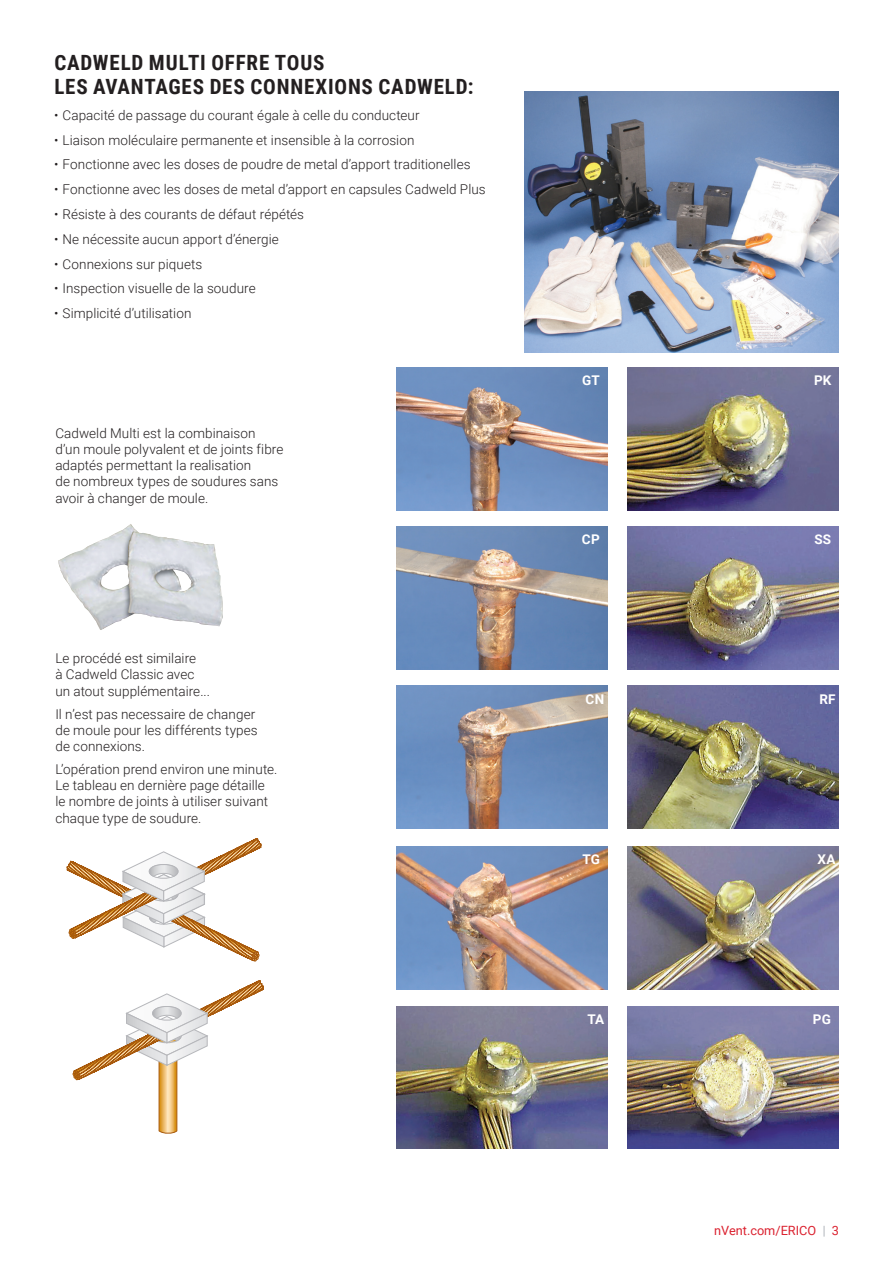
<style>
.page{position:relative;width:893px;height:1263px;background:#fff}
.page>*{position:absolute;margin:0;border:0;box-sizing:border-box;transform-origin:0 0}
.t1{font:700 21px/24px "Roboto Condensed";letter-spacing:.04em;color:#231f20}
.t2{font:300 13.5px/16.2px "Roboto";letter-spacing:.005em;color:#231f20}
.t3{font:700 13.35px "Roboto";letter-spacing:.015em;color:#fff}
.t4{font:12.75px "Roboto";color:#db2230}
.s1{font-weight:300;color:#8f959e}
</style>
<div class="page">
<img style="left:524px;top:92px;width:315px;height:261px">
<img style="left:58px;top:524px;width:165px;height:106px">
<svg style="left:66px;top:838px;width:196px;height:124px"></svg>
<svg style="left:72px;top:980px;width:192px;height:154px"></svg>
<img style="left:396px;top:847px;width:212px;height:142px">
<img style="left:396px;top:368px;width:211px;height:142px">
<img style="left:396px;top:527px;width:212px;height:142px">
<img style="left:396px;top:686px;width:211px;height:143px">
<svg style="left:566px;top:686px;width:41px;height:36px"></svg>
<img style="left:396px;top:1006px;width:211px;height:143px">
<img style="left:628px;top:1006px;width:211px;height:143px">
<img style="left:628px;top:368px;width:211px;height:142px">
<img style="left:628px;top:527px;width:211px;height:142px">
<img style="left:628px;top:686px;width:211px;height:143px">
<img style="left:628px;top:847px;width:211px;height:142px">
<svg style="left:812px;top:850px;width:27px;height:23px"></svg>
<h1 class="t1" style="left:54px;top:50px;width:421px">CADWELD MULTI OFFRE TOUS<br>LES AVANTAGES DES CONNEXIONS CADWELD:</h1>
<p class="t2" style="left:54px;top:106px;width:367px">• Capacité de passage du courant égale à celle du conducteur</p>
<p class="t2" style="left:54px;top:131px;width:362px">• Liaison moléculaire permanente et insensible à la corrosion</p>
<p class="t2" style="left:54px;top:156px;width:418px">• Fonctionne avec les doses de poudre de metal d’apport traditionelles</p>
<p class="t2" style="left:54px;top:181px;width:433px">• Fonctionne avec les doses de metal d’apport en capsules Cadweld Plus</p>
<p class="t2" style="left:54px;top:205px;width:252px">• Résiste à des courants de défaut répétés</p>
<p class="t2" style="left:54px;top:230px;width:226px">• Ne nécessite aucun apport d’énergie</p>
<p class="t2" style="left:54px;top:255px;width:150px">• Connexions sur piquets</p>
<p class="t2" style="left:54px;top:280px;width:203px">• Inspection visuelle de la soudure</p>
<p class="t2" style="left:54px;top:305px;width:139px">• Simplicité d’utilisation</p>
<p class="t2" style="left:55px;top:424px;width:230px">Cadweld Multi est la combinaison d’un moule polyvalent et de joints fibre adaptés permettant la realisation<br>de nombreux types de soudures sans avoir à changer de moule.</p>
<p class="t2" style="left:55px;top:650px;width:156px">Le procédé est similaire<br>à Cadweld Classic avec un atout supplémentaire...</p>
<p class="t2" style="left:55px;top:705px;width:204px">Il n’est pas necessaire de changer de moule pour les différents types de connexions.</p>
<p class="t2" style="left:55px;top:761px;width:223px">L’opération prend environ une minute.<br>Le tableau en dernière page détaille le nombre de joints à utiliser suivant chaque type de soudure.</p>
<p class="t3" style="left:582px;top:371px;width:19px">GT</p>
<p class="t3" style="left:814px;top:371px;width:19px">PK</p>
<p class="t3" style="left:582px;top:530px;width:19px">CP</p>
<p class="t3" style="left:814px;top:530px;width:18px">SS</p>
<p class="t3" style="left:585px;top:689px;width:20px">CN</p>
<p class="t3" style="left:819px;top:690px;width:18px">RF</p>
<p class="t3" style="left:582px;top:850px;width:19px">TG</p>
<p class="t3" style="left:817px;top:850px;width:20px">XA</p>
<p class="t3" style="left:587px;top:1009px;width:18px">TA</p>
<p class="t3" style="left:813px;top:1010px;width:20px">PG</p>
<p class="t4" style="left:714px;top:1221px;width:126px">nVent.com/ERICO <span class="s1">|</span> 3</p>
</div>
